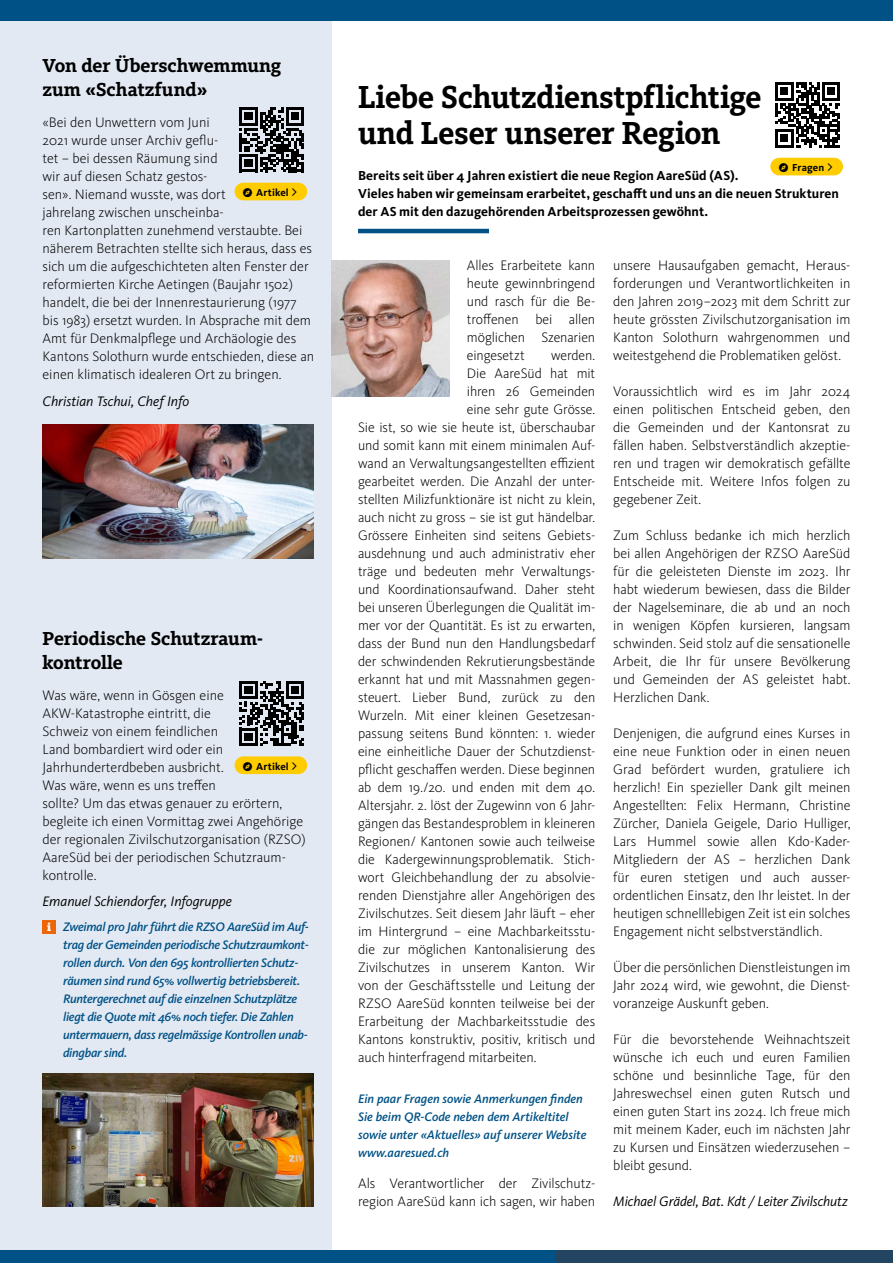
<style>
.page{position:relative;width:893px;height:1263px;background:#fff}
.page>*{position:absolute;margin:0;border:0;box-sizing:border-box;transform-origin:0 0}
.t1{font:700 33px/36px "Kievit Slab";letter-spacing:-.005em;color:#000;scale:.95 1}
.t2{font:700 19.5px/24px "Kievit Slab";letter-spacing:-.005em;color:#000}
.t3{font:300 14.25px/18px "Kievit OT";color:#000;text-align:justify}
.t4{font:italic 14.25px "Kievit OT";letter-spacing:-.005em;color:#000}
.t5{font:700 13.5px/18px "Kievit OT";letter-spacing:.005em;color:#000}
.t6{font:italic 500 12.75px/18px "Kievit OT";letter-spacing:-.02em;color:#005286}
.t7{font:italic 500 12.75px/18px "Kievit OT";color:#005286}
.t8{font:700 10.5px "Kievit OT";letter-spacing:.01em;color:#000}
.s1{font-family:"Kievit Slab";font-weight:900;font-style:normal;font-size:11.55px;color:#fff}
</style>
<div class="page">
<div style="left:0;top:0;width:332px;height:1263px;background:#e3e9f3"></div>
<div style="left:0;top:0;width:893px;height:20px;background:#005286"></div>
<div style="left:555px;top:1251px;width:338px;height:12px;background:#244561"></div>
<div style="left:0;top:1251px;width:555px;height:12px;background:#005286"></div>
<img style="left:332px;top:261px;width:118px;height:135px">
<svg style="left:239px;top:107px;width:65px;height:65px"></svg>
<div style="left:235px;top:183px;width:72px;height:17px;background:#fc0;border-radius:9px"></div>
<svg style="left:239px;top:681px;width:65px;height:65px"></svg>
<div style="left:235px;top:756px;width:72px;height:18px;background:#fc0;border-radius:9px"></div>
<div style="left:43px;top:920px;width:13px;height:13px;background:#ec6608"></div>
<img style="left:43px;top:1073px;width:271px;height:133px">
<img style="left:43px;top:425px;width:271px;height:133px">
<hr style="left:358px;top:229px;width:131px;height:4px;background:#005286">
<svg style="left:775px;top:82px;width:65px;height:65px"></svg>
<div style="left:770px;top:158px;width:73px;height:17px;background:#fc0;border-radius:9px"></div>
<h2 class="t2" style="left:43px;top:54px;width:240px">Von der Überschwemmung zum «Schatzfund»</h2>
<p class="t3" style="left:43px;top:113px;width:273px;text-align:left">«Bei den Unwettern vom Juni<br>2021 wurde unser Archiv geflu-<br>tet – bei dessen Räumung sind<br>wir auf diesen Schatz gestos-<br>sen». Niemand wusste, was dort<br>jahrelang zwischen unscheinba-<br>ren Kartonplatten zunehmend verstaubte. Bei näherem Betrachten stellte sich heraus, dass es sich um die aufgeschichteten alten Fenster der reformierten Kirche Aetingen (Baujahr 1502) handelt, die bei der Innenrestaurierung (1977 bis 1983) ersetzt wurden. In Absprache mit dem Amt für Denkmalpflege und Archäologie des Kantons Solothurn wurde entschieden, diese an einen klimatisch idealeren Ort zu bringen.</p>
<p class="t4" style="left:43px;top:392px;width:148px">Christian Tschui, Chef Info</p>
<p class="t8" style="left:256px;top:186px;width:34px">Artikel</p>
<h2 class="t2" style="left:43px;top:626px;width:220px">Periodische Schutzraum&shy;kontrolle</h2>
<p class="t3" style="left:43px;top:686px;width:265px;text-align:left">Was wäre, wenn in Gösgen eine AKW-Katastrophe eintritt, die<br>Schweiz von einem feindlichen<br>Land bombardiert wird oder ein Jahrhunderterdbeben ausbricht.<br>Was wäre, wenn es uns treffen<br>sollte? Um das etwas genauer zu erörtern, begleite ich einen Vormittag zwei Angehörige der regionalen Zivilschutzorganisation (RZSO)<br>AareSüd bei der periodischen Schutzraum&shy;kontrolle.</p>
<p class="t4" style="left:43px;top:893px;width:191px">Emanuel Schiendorfer, Infogruppe</p>
<p class="t8" style="left:256px;top:760px;width:34px">Artikel</p>
<p class="t6" style="left:63px;top:918px;width:247px;text-indent:-16px"><span class="s1">i</span> Zweimal pro Jahr führt die RZSO AareSüd im Auf&shy;trag der Gemeinden periodische Schutzraumkont&shy;rollen durch. Von den 695 kontrollierten Schutz&shy;räumen sind rund 65% vollwertig betriebsbereit.<br>Runtergerechnet auf die einzelnen Schutzplätze liegt die Quote mit 46% noch tiefer. Die Zahlen untermauern, dass regelmässige Kontrollen unab&shy;dingbar sind.</p>
<h1 class="t1" style="left:358px;top:79px;width:426px">Liebe Schutzdienstpflichtige und Leser unserer Region</h1>
<p class="t5" style="left:358px;top:166px;width:482px">Bereits seit über 4 Jahren existiert die neue Region AareSüd (AS).<br>Vieles haben wir gemeinsam erarbeitet, geschafft und uns an die neuen Strukturen der AS mit den dazugehörenden Arbeitsprozessen gewöhnt.</p>
<p class="t8" style="left:792px;top:161px;width:34px">Fragen</p>
<p class="t3" style="left:467px;top:256px;width:130px">Alles Erarbeitete kann heute gewinnbringend und rasch für die Be&shy;troffenen bei allen möglichen Szenarien eingesetzt</p>
<p class="t3" style="left:551px;top:346px;width:46px">werden.</p>
<p class="t3" style="left:467px;top:364px;width:130px">Die AareSüd hat mit</p>
<p class="t3" style="left:467px;top:382px;width:130px">ihren 26 Gemeinden</p>
<p class="t3" style="left:467px;top:400px;width:130px">eine sehr gute Grösse.</p>
<p class="t3" style="left:358px;top:418px;width:239px">Sie ist, so wie sie heute ist, überschaubar</p>
<p class="t3" style="left:358px;top:436px;width:239px">und somit kann mit einem minimalen Auf-</p>
<p class="t3" style="left:358px;top:454px;width:239px">wand an Verwaltungsangestellten effizient</p>
<p class="t3" style="left:358px;top:472px;width:239px">gearbeitet werden. Die Anzahl der unter-</p>
<p class="t3" style="left:358px;top:490px;width:239px">stellten Milizfunktionäre ist nicht zu klein,</p>
<p class="t3" style="left:358px;top:508px;width:239px">auch nicht zu gross – sie ist gut händelbar.</p>
<p class="t3" style="left:358px;top:526px;width:239px">Grössere Einheiten sind seitens Gebiets-</p>
<p class="t3" style="left:358px;top:544px;width:239px">ausdehnung und auch administrativ eher</p>
<p class="t3" style="left:358px;top:562px;width:239px">träge und bedeuten mehr Verwaltungs-</p>
<p class="t3" style="left:358px;top:580px;width:239px">und Koordinationsaufwand. Daher steht</p>
<p class="t3" style="left:358px;top:598px;width:239px">bei unseren Überlegungen die Qualität im-</p>
<p class="t3" style="left:358px;top:616px;width:239px">mer vor der Quantität. Es ist zu erwarten,</p>
<p class="t3" style="left:358px;top:634px;width:239px">dass der Bund nun den Handlungsbedarf</p>
<p class="t3" style="left:358px;top:652px;width:239px">der schwindenden Rekrutierungsbestände</p>
<p class="t3" style="left:358px;top:670px;width:237px">erkannt hat und mit Massnahmen gegen-</p>
<p class="t3" style="left:358px;top:688px;width:239px">steuert. Lieber Bund, zurück zu den</p>
<p class="t3" style="left:358px;top:706px;width:237px">Wurzeln. Mit einer kleinen Gesetzesan-</p>
<p class="t3" style="left:358px;top:724px;width:239px">passung seitens Bund könnten: 1. wieder</p>
<p class="t3" style="left:358px;top:742px;width:239px">eine einheitliche Dauer der Schutzdienst-</p>
<p class="t3" style="left:358px;top:760px;width:239px">pflicht geschaffen werden. Diese beginnen</p>
<p class="t3" style="left:358px;top:778px;width:239px">ab dem 19./20. und enden mit dem 40.</p>
<p class="t3" style="left:358px;top:796px;width:239px">Altersjahr. 2. löst der Zugewinn von 6 Jahr-</p>
<p class="t3" style="left:358px;top:814px;width:239px">gängen das Bestandesproblem in kleineren</p>
<p class="t3" style="left:358px;top:832px;width:239px">Regionen/ Kantonen sowie auch teilweise</p>
<p class="t3" style="left:358px;top:850px;width:239px">die Kadergewinnungsproblematik. Stich-</p>
<p class="t3" style="left:358px;top:868px;width:239px">wort Gleichbehandlung der zu absolvie-</p>
<p class="t3" style="left:358px;top:886px;width:239px">renden Dienstjahre aller Angehörigen des</p>
<p class="t3" style="left:358px;top:904px;width:239px">Zivilschutzes. Seit diesem Jahr läuft – eher</p>
<p class="t3" style="left:358px;top:922px;width:239px">im Hintergrund – eine Machbarkeitsstu-</p>
<p class="t3" style="left:358px;top:940px;width:239px">die zur möglichen Kantonalisierung des</p>
<p class="t3" style="left:358px;top:958px;width:239px">Zivilschutzes in unserem Kanton. Wir</p>
<p class="t3" style="left:358px;top:976px;width:239px">von der Geschäftsstelle und Leitung der</p>
<p class="t3" style="left:358px;top:994px;width:239px">RZSO AareSüd konnten teilweise bei der</p>
<p class="t3" style="left:358px;top:1012px;width:239px">Erarbeitung der Machbarkeitsstudie des</p>
<p class="t3" style="left:358px;top:1030px;width:239px">Kantons konstruktiv, positiv, kritisch und</p>
<p class="t3" style="left:358px;top:1048px;width:180px">auch hinterfragend mitarbeiten.</p>
<p class="t7" style="left:358px;top:1089px;width:230px">Ein paar Fragen sowie Anmerkungen finden Sie beim QR-Code neben dem Artikeltitel sowie unter «Aktuelles» auf unserer Website www.aaresued.ch</p>
<p class="t3" style="left:358px;top:1174px;width:239px">Als Verantwortlicher der Zivilschutz&shy;region AareSüd kann ich sagen, wir haben</p>
<p class="t3" style="left:613px;top:256px;width:239px">unsere Hausaufgaben gemacht, Heraus&shy;forderungen und Verantwortlichkeiten in den Jahren 2019–2023 mit dem Schritt zur heute grössten Zivilschutzorganisation im Kanton Solothurn wahrgenommen und weitestgehend die Problematiken gelöst.</p>
<p class="t3" style="left:613px;top:382px;width:239px">Voraussichtlich wird es im Jahr 2024 einen politischen Entscheid geben, den die Gemeinden und der Kantonsrat zu fällen haben. Selbstverständlich akzeptie&shy;ren und tragen wir demokratisch gefällte Entscheide mit. Weitere Infos folgen zu gegebener Zeit.</p>
<p class="t3" style="left:613px;top:526px;width:239px">Zum Schluss bedanke ich mich herzlich bei allen Angehörigen der RZSO AareSüd für die geleisteten Dienste im 2023. Ihr habt wiederum bewiesen, dass die Bilder der Nagelseminare, die ab und an noch in wenigen Köpfen kursieren, langsam schwinden. Seid stolz auf die sensationelle Arbeit, die Ihr für unsere Bevölkerung und Gemeinden der AS geleistet habt.<br>Herzlichen Dank.</p>
<p class="t3" style="left:613px;top:724px;width:239px">Denjenigen, die aufgrund eines Kurses in eine neue Funktion oder in einen neuen Grad befördert wurden, gratuliere ich herzlich! Ein spezieller Dank gilt meinen Angestellten: Felix Hermann, Christine Zürcher, Daniela Geigele, Dario Hulliger, Lars Hummel sowie allen Kdo-Kader-Mitgliedern der AS – herzlichen Dank für euren stetigen und auch ausser&shy;ordentlichen Einsatz, den Ihr leistet. In der heutigen schnelllebigen Zeit ist ein solches Engagement nicht selbstverständlich.</p>
<p class="t3" style="left:613px;top:958px;width:239px">Über die persönlichen Dienstleistungen im Jahr 2024 wird, wie gewohnt, die Dienst&shy;voranzeige Auskunft geben.</p>
<p class="t3" style="left:613px;top:1030px;width:239px">Für die bevorstehende Weihnachtszeit wünsche ich euch und euren Familien schöne und besinnliche Tage, für den Jahreswechsel einen guten Rutsch und einen guten Start ins 2024. Ich freue mich mit meinem Kader, euch im nächsten Jahr zu Kursen und Einsätzen wiederzusehen – bleibt gesund.</p>
<p class="t4" style="left:613px;top:1193px;width:236px">Michael Grädel, Bat. Kdt / Leiter Zivilschutz</p>
</div>
